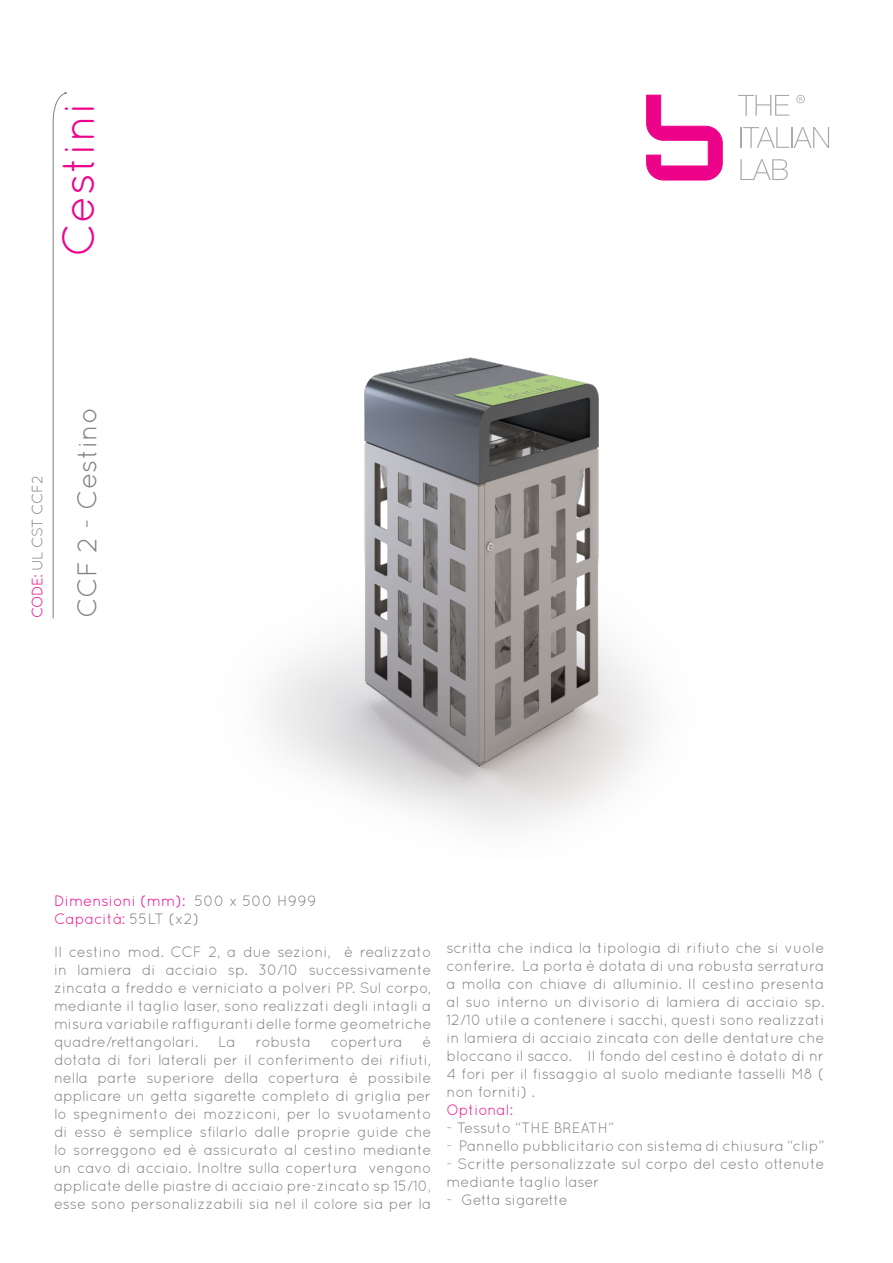
<style>
.page{position:relative;width:893px;height:1263px;background:#fff}
.page>*{position:absolute;margin:0;border:0;box-sizing:border-box;transform-origin:0 0}
.t1{font:45px "Quicksand";color:#ed028c}
.t2{font:27px "Quicksand";color:#808285}
.t3{font:15px/18px "Quicksand";letter-spacing:-.01em;color:#808285;text-align:justify}
.t4{font:15px "Quicksand";color:#ed028c}
.t5{font:15px "Quicksand";color:#ea148b}
.t6{font:15px "Quicksand";letter-spacing:-.045em;color:#808285}
.t7{font:15px "Quicksand";letter-spacing:-.05em;color:#808285}
.s1{color:#ed028c}
.s2{color:#808285}
</style>
<div class="page">
<img style="left:267px;top:357px;width:384px;height:471px">
<svg style="left:738px;top:95px;width:51px;height:21px"></svg>
<hr style="left:740px;top:127px;width:2px;height:21px;background:#a8a9ad">
<svg style="left:743px;top:127px;width:86px;height:21px"></svg>
<svg style="left:740px;top:159px;width:48px;height:21px"></svg>
<svg style="left:646px;top:94px;width:77px;height:87px"></svg>
<svg style="left:796px;top:95px;width:9px;height:8px"></svg>
<svg style="left:52px;top:92px;width:15px;height:527px"></svg>
<p class="t1" style="left:53px;top:257px;width:157px;rotate:-90deg">Cestini</p>
<p class="t7" style="left:29px;top:618px;width:144px;rotate:-90deg"><span class="s1">CODE:</span> UL CST CCF2</p>
<p class="t2" style="left:71px;top:618px;width:213px;rotate:-90deg">CCF 2 - Cestino</p>
<p class="t4" style="left:54px;top:892px;width:264px">Dimensioni (mm): <span class="s2">500 x 500 H999</span></p>
<p class="t5" style="left:54px;top:910px;width:147px">Capacità: <span class="s2">55LT (x2)</span></p>
<p class="t3" style="left:54px;top:942px;width:379px">Il cestino mod. CCF 2, a due sezioni, è realizzato in lamiera di acciaio sp. 30/10 successivamente zincata a freddo e verniciato a polveri PP. Sul corpo, mediante il taglio laser, sono realizzati degli intagli a misura variabile raffiguranti delle forme geometriche quadre/rettangolari.</p>
<p class="t3" style="left:54px;top:1032px;width:379px;text-align:left;text-indent:368px">è dotata di fori laterali per il conferimento dei rifiuti, nella parte superiore della copertura è possibile applicare un getta sigarette completo di griglia per lo spegnimento dei mozziconi, per lo svuotamento di esso è semplice sfilarlo dalle proprie guide che lo sorreggono ed è assicurato al cestino mediante un cavo di acciaio. Inoltre sulla copertura vengono applicate delle piastre di acciaio pre-zincato sp 15/10, esse sono personalizzabili sia nel il colore sia per la</p>
<p class="t3" style="left:218px;top:1032px;width:19px">La</p>
<p class="t3" style="left:255px;top:1032px;width:57px">robusta</p>
<p class="t3" style="left:331px;top:1032px;width:73px">copertura</p>
<p class="t3" style="left:446px;top:939px;width:380px">scritta che indica la tipologia di rifiuto che si vuole conferire. La porta è dotata di una robusta serratura a molla con chiave di alluminio. Il cestino presenta al suo interno un divisorio di lamiera di acciaio sp.<br>12/10 utile a contenere i sacchi, questi sono realizzati in lamiera di acciaio zincata con delle dentature che bloccano il sacco. Il fondo del cestino è dotato di nr 4 fori per il fissaggio al suolo mediante tasselli M8 ( non forniti) .</p>
<p class="t5" style="left:446px;top:1101px;width:68px">Optional:</p>
<p class="t3" style="left:446px;top:1119px;width:169px">- Tessuto “THE BREATH”</p>
<p class="t3" style="left:446px;top:1137px;width:379px">- Pannello pubblicitario con sistema di chiusura “clip”</p>
<p class="t3" style="left:446px;top:1155px;width:379px">- Scritte personalizzate sul corpo del cesto ottenute mediante taglio laser</p>
<p class="t6" style="left:446px;top:1191px;width:123px">- Getta sigarette</p>
</div>
